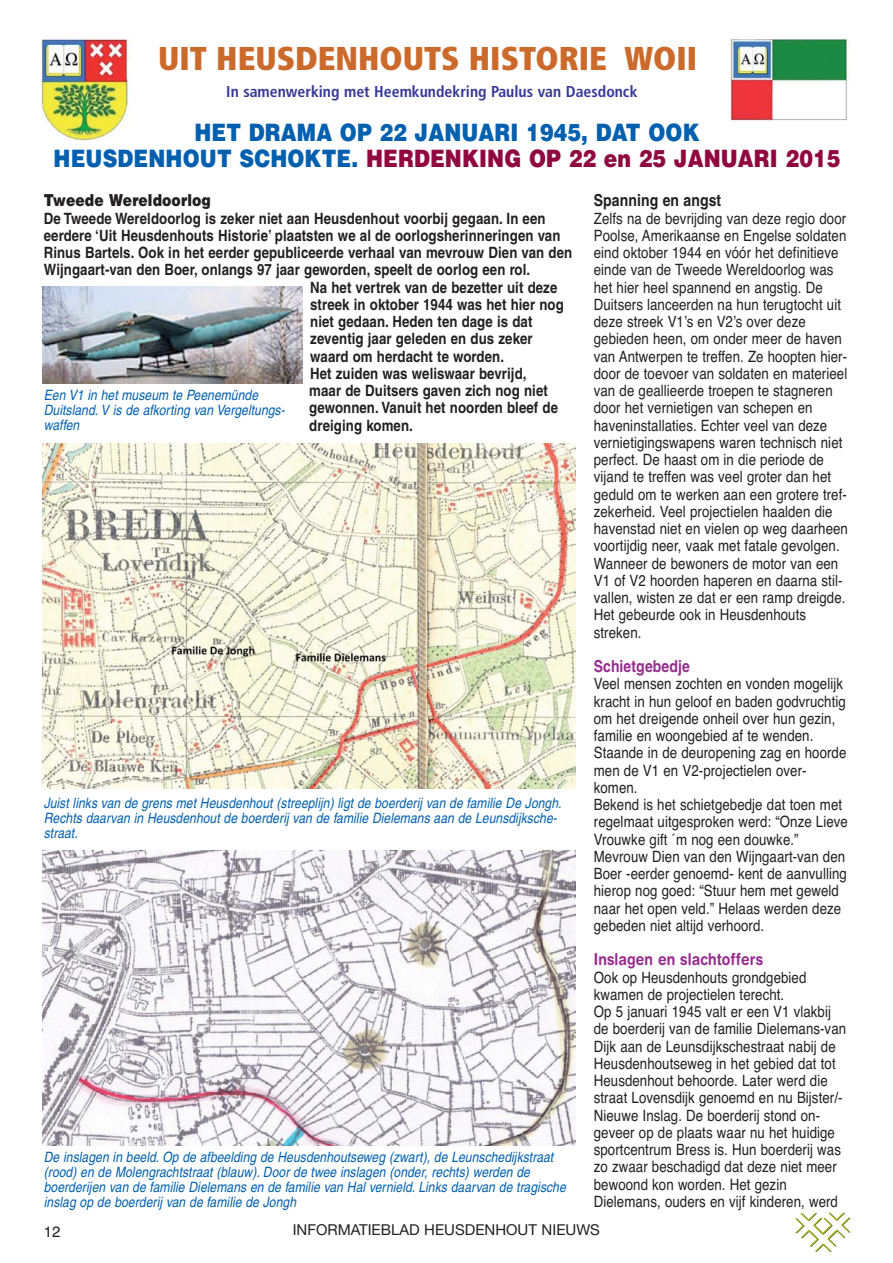
<style>
.page{position:relative;width:893px;height:1263px;background:#fff}
.page>*{position:absolute;margin:0;border:0;box-sizing:border-box;transform-origin:0 0}
.t1{font:900 condensed 33px "Frutiger";color:#cc6a2c}
.t2{font:900 24px/25.5px "Helvetica";letter-spacing:.005em;color:#0060af;text-align:center;scale:.85 1}
.t3{font:700 16.5px "Helvetica Rounded";letter-spacing:.005em;color:#962c8e;scale:.85 1}
.t4{font:900 16.5px "Helvetica";letter-spacing:.005em;color:#231f20;scale:.85 1}
.t5{font:700 16.5px "Helvetica";letter-spacing:.005em;color:#231f20;scale:.85 1}
.t6{font:700 16.5px "Helvetica";letter-spacing:.005em;color:#962c8e;scale:.85 1}
.t7{font:700 condensed 15.75px "Frutiger";color:#373896}
.t8{font:15.6px/17.2px "Helvetica";letter-spacing:.005em;color:#231f20;scale:.85 1}
.t9{font:700 15.6px "Helvetica";letter-spacing:.005em;color:#231f20;scale:.85 1}
.t10{font:15px "Helvetica Neue";color:#231f20}
.t11{font:15px "Helvetica";color:#231f20}
.t12{font:italic 14.25px/15px "Helvetica";letter-spacing:.005em;color:#0060af;scale:.85 1}
.s1{color:#910841}
</style>
<div class="page">
<svg style="left:795px;top:1212px;width:55px;height:40px"></svg>
<img style="left:41px;top:38px;width:89px;height:102px">
<img style="left:729px;top:40px;width:121px;height:81px">
<img style="left:42px;top:850px;width:533px;height:296px">
<img style="left:42px;top:287px;width:261px;height:96px">
<img style="left:42px;top:443px;width:533px;height:345px">
<h1 class="t1" style="left:158px;top:45px;width:541px">UIT HEUSDENHOUTS HISTORIE WOII</h1>
<p class="t7" style="left:226px;top:85px;width:413px">In samenwerking met Heemkundekring Paulus van Daesdonck</p>
<h2 class="t2" style="left:54px;top:122px;width:927px">HET DRAMA OP 22 JANUARI 1945, DAT OOK<br>HEUSDENHOUT SCHOKTE. <span class="s1">HERDENKING OP 22 en 25 JANUARI 2015</span></h2>
<p class="t4" style="left:44px;top:194px;width:198px">Tweede Wereldoorlog</p>
<p class="t9" style="left:44px;top:212px;width:592px">De Tweede Wereldoorlog is zeker niet aan Heusdenhout voorbij gegaan. In een</p>
<p class="t9" style="left:44px;top:230px;width:609px">eerdere ‘Uit Heusdenhouts Historie’ plaatsten we al de oorlogsherinneringen van</p>
<p class="t9" style="left:44px;top:247px;width:623px">Rinus Bartels. Ook in het eerder gepubliceerde verhaal van mevrouw Dien van den</p>
<p class="t9" style="left:44px;top:264px;width:574px">Wijngaart-van den Boer, onlangs 97 jaar geworden, speelt de oorlog een rol.</p>
<p class="t9" style="left:310px;top:281px;width:292px">Na het vertrek van de bezetter uit deze</p>
<p class="t9" style="left:310px;top:299px;width:300px">streek in oktober 1944 was het hier nog</p>
<p class="t9" style="left:310px;top:316px;width:263px">niet gedaan. Heden ten dage is dat</p>
<p class="t9" style="left:310px;top:333px;width:263px">zeventig jaar geleden en dus zeker</p>
<p class="t9" style="left:310px;top:350px;width:230px">waard om herdacht te worden.</p>
<p class="t9" style="left:310px;top:368px;width:256px">Het zuiden was weliswaar bevrijd,</p>
<p class="t9" style="left:309px;top:385px;width:282px">maar de Duitsers gaven zich nog niet</p>
<p class="t9" style="left:309px;top:402px;width:294px">gewonnen. Vanuit het noorden bleef de</p>
<p class="t9" style="left:309px;top:419px;width:123px">dreiging komen.</p>
<p class="t5" style="left:594px;top:195px;width:151px">Spanning en angst</p>
<p class="t8" style="left:594px;top:211px;width:300px">Zelfs na de bevrijding van deze regio door Poolse, Amerikaanse en Engelse soldaten eind oktober 1944 en vóór het definitieve einde van de Tweede Wereldoorlog was het hier heel spannend en angstig. De Duitsers lanceerden na hun terugtocht uit deze streek V1ʼs en V2ʼs over deze gebieden heen, om onder meer de haven van Antwerpen te treffen. Ze hoopten hier&shy;door de toevoer van soldaten en materieel van de geallieerde troepen te stagneren door het vernietigen van schepen en haveninstallaties. Echter veel van deze vernietigingswapens waren technisch niet perfect. De haast om in die periode de vijand te treffen was veel groter dan het geduld om te werken aan een grotere tref&shy;zekerheid. Veel projectielen haalden die havenstad niet en vielen op weg daarheen voortijdig neer, vaak met fatale gevolgen.<br>Wanneer de bewoners de motor van een V1 of V2 hoorden haperen en daarna stil&shy;vallen, wisten ze dat er een ramp dreigde.<br>Het gebeurde ook in Heusdenhouts streken.</p>
<p class="t6" style="left:594px;top:660px;width:114px">Schietgebedje</p>
<p class="t8" style="left:594px;top:677px;width:300px">Veel mensen zochten en vonden mogelijk kracht in hun geloof en baden godvruchtig om het dreigende onheil over hun gezin, familie en woongebied af te wenden.<br>Staande in de deuropening zag en hoorde men de V1 en V2-projectielen over&shy;komen.<br>Bekend is het schietgebedje dat toen met regelmaat uitgesproken werd: “Onze Lieve Vrouwke gift ´m nog een douwke.” Mevrouw Dien van den Wijngaart-van den Boer -eerder genoemd- kent de aanvulling hierop nog goed: “Stuur hem met geweld naar het open veld.” Helaas werden deze gebeden niet altijd verhoord.</p>
<p class="t3" style="left:594px;top:953px;width:201px">Inslagen en slachtoffers</p>
<p class="t8" style="left:594px;top:970px;width:298px">Ook op Heusdenhouts grondgebied kwamen de projectielen terecht.<br>Op 5 januari 1945 valt er een V1 vlakbij de boerderij van de familie Dielemans-van Dijk aan de Leunsdijkschestraat nabij de Heusdenhoutseweg in het gebied dat tot Heusdenhout behoorde. Later werd die straat Lovensdijk genoemd en nu Bijster/- Nieuwe Inslag. De boerderij stond on&shy;geveer op de plaats waar nu het huidige sportcentrum Bress is. Hun boerderij was zo zwaar beschadigd dat deze niet meer bewoond kon worden. Het gezin Dielemans, ouders en vijf kinderen, werd</p>
<p class="t12" style="left:44px;top:389px;width:288px">Een V1 in het museum te Peenemünde<br>Duitsland.V is de afkorting van Vergeltungs&shy;waffen</p>
<p class="t12" style="left:44px;top:797px;width:613px">Juist links van de grens met Heusdenhout (streeplijn) ligt de boerderij van de familie De Jongh.<br>Rechts daarvan in Heusdenhout de boerderij van de familie Dielemans aan de Leunsdijksche&shy;straat.</p>
<p class="t12" style="left:44px;top:1151px;width:618px">De inslagen in beeld.Op de afbeelding de Heusdenhoutseweg (zwart), de Leunschedij kstraat (rood) en de Molengrachtstraat (blauw).Door de twee inslagen (onder, rechts) werden de boerderijen van de familie Dielemans en de familie van Hal vernield.Links daarvan de tragische inslag op de boerderij van de familie de Jongh</p>
<p class="t11" style="left:44px;top:1226px;width:18px">12</p>
<p class="t10" style="left:293px;top:1225px;width:309px">INFORMATIEBLAD HEUSDENHOUT NIEUWS</p>
</div>
